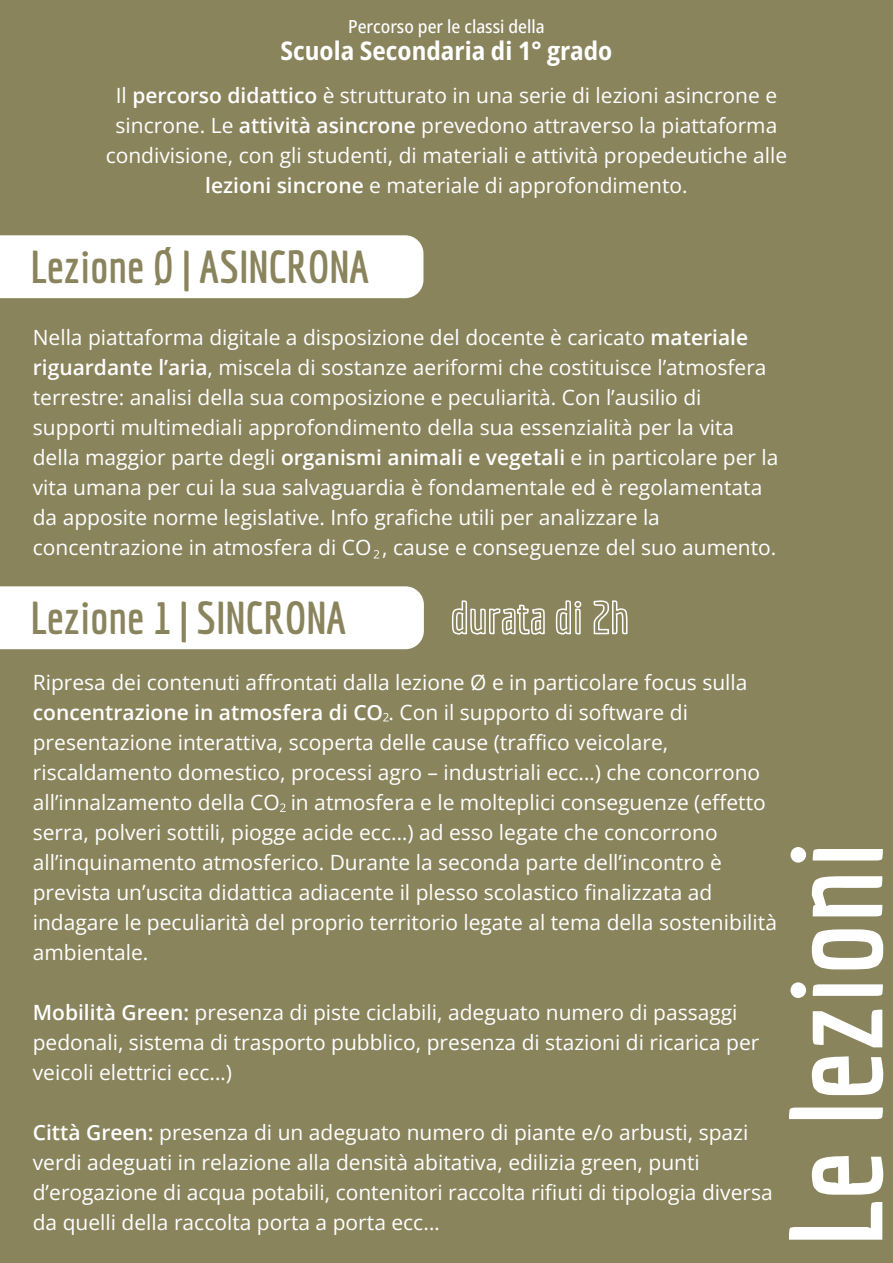
<style>
.page{position:relative;width:893px;height:1263px;background:#8a845d}
.page>*{position:absolute;margin:0;border:0;box-sizing:border-box;transform-origin:0 0}
.t1{font:700 45px "Economica";color:#8a845d}
.t2{font:700 semi-condensed 25.5px "Open Sans";color:#fff}
.t3{font:21px/30px "Open Sans";color:#fff}
.t4{font:500 semi-condensed 18px "Open Sans";color:#fff}
.s1{font-weight:600}
</style>
<div class="page">
<svg style="left:789px;top:1202px;width:93px;height:38px"></svg>
<svg style="left:812px;top:1156px;width:71px;height:39px"></svg>
<svg style="left:789px;top:1107px;width:94px;height:12px"></svg>
<svg style="left:812px;top:1056px;width:71px;height:39px"></svg>
<svg style="left:813px;top:1010px;width:69px;height:37px"></svg>
<svg style="left:790px;top:982px;width:93px;height:16px"></svg>
<svg style="left:812px;top:929px;width:71px;height:40px"></svg>
<svg style="left:812px;top:876px;width:70px;height:40px"></svg>
<svg style="left:790px;top:847px;width:93px;height:15px"></svg>
<div style="left:0;top:235px;width:423px;height:63px;background:#fff"></div>
<div style="left:0;top:586px;width:424px;height:63px;background:#fff"></div>
<svg style="left:452px;top:600px;width:93px;height:35px"></svg>
<svg style="left:555px;top:600px;width:27px;height:35px"></svg>
<svg style="left:593px;top:600px;width:35px;height:35px"></svg>
<svg style="left:374px;top:550px;width:5px;height:8px"></svg>
<svg style="left:383px;top:713px;width:6px;height:8px"></svg>
<svg style="left:280px;top:803px;width:6px;height:9px"></svg>
<p class="t4" style="left:348px;top:14px;width:198px">Percorso per le classi della</p>
<p class="t2" style="left:281px;top:34px;width:333px">Scuola Secondaria di 1° grado</p>
<p class="t3" style="left:106px;top:80px;width:683px;text-align:center">Il <span class="s1">percorso didattico</span> è strutturato in una serie di lezioni asincrone e sincrone. Le <span class="s1">attività asincrone</span> prevedono attraverso la piattaforma condivisione, con gli studenti, di materiali e attività propedeutiche alle <span class="s1">lezioni sincrone</span> e materiale di approfondimento.</p>
<h1 class="t1" style="left:31px;top:241px;width:341px">Lezione Ø | ASINCRONA</h1>
<p class="t3" style="left:33px;top:322px;width:747px">Nella piattaforma digitale a disposizione del docente è caricato <span class="s1">materiale riguardante l’aria</span>, miscela di sostanze aeriformi che costituisce l’atmosfera terrestre: analisi della sua composizione e peculiarità. Con l’ausilio di supporti multimediali approfondimento della sua essenzialità per la vita della maggior parte degli <span class="s1">organismi animali e vegetali</span> e in particolare per la vita umana per cui la sua salvaguardia è fondamentale ed è regolamentata da apposite norme legislative. Info grafiche utili per analizzare la concentrazione in atmosfera di CO , cause e conseguenze del suo aumento.</p>
<h1 class="t1" style="left:31px;top:592px;width:318px">Lezione 1 | SINCRONA</h1>
<p class="t3" style="left:33px;top:667px;width:746px">Ripresa dei contenuti affrontati dalla lezione Ø e in particolare focus sulla <span class="s1">concentrazione in atmosfera di CO</span> . Con il supporto di software di presentazione interattiva, scoperta delle cause (traffico veicolare, riscaldamento domestico, processi agro – industriali ecc…) che concorrono all’innalzamento della CO in atmosfera e le molteplici conseguenze (effetto serra, polveri sottili, piogge acide ecc…) ad esso legate che concorrono all’inquinamento atmosferico. Durante la seconda parte dell’incontro è prevista un’uscita didattica adiacente il plesso scolastico finalizzata ad indagare le peculiarità del proprio territorio legate al tema della sostenibilità ambientale.</p>
<p class="t3" style="left:33px;top:997px;width:728px"><span class="s1">Mobilità Green:</span> presenza di piste ciclabili, adeguato numero di passaggi pedonali, sistema di trasporto pubblico, presenza di stazioni di ricarica per veicoli elettrici ecc…)</p>
<p class="t3" style="left:33px;top:1117px;width:741px"><span class="s1">Città Green:</span> presenza di un adeguato numero di piante e/o arbusti, spazi verdi adeguati in relazione alla densità abitativa, edilizia green, punti d’erogazione di acqua potabili, contenitori raccolta rifiuti di tipologia diversa da quelli della raccolta porta a porta ecc…</p>
</div>
